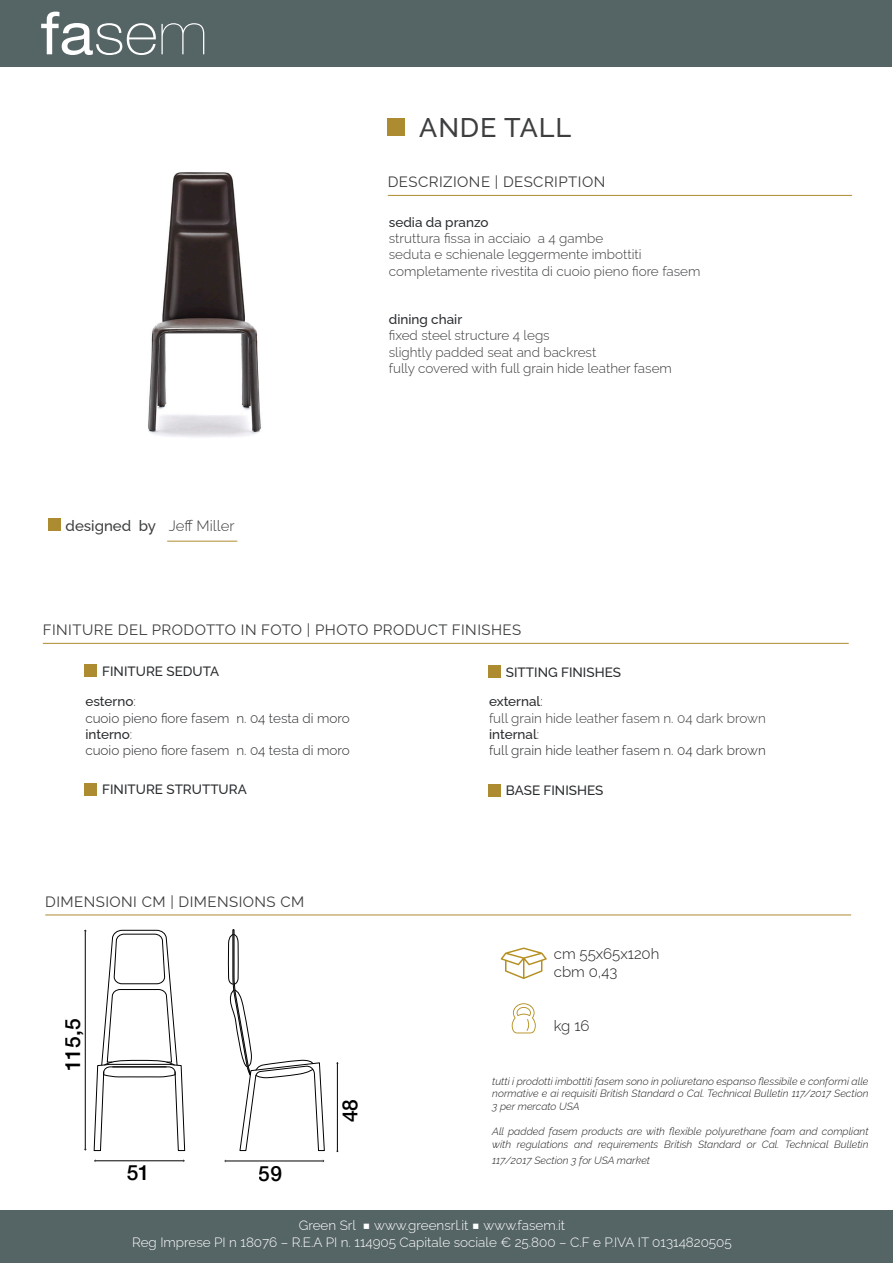
<style>
.page{position:relative;width:893px;height:1263px;background:#fff}
.page>*{position:absolute;margin:0;border:0;box-sizing:border-box;transform-origin:0 0}
.H10{font:500 27px "Raleway";letter-spacing:.03em;color:#3c3e40}
.t1{font:500 21px "Helvetica Neue";color:#000}
.t2{font:15px "Raleway";letter-spacing:.03em;color:#3c3e40}
.H10-2{font:300 15px "Raleway";color:#231f20}
.t3{font:500 15px "Raleway";color:#3c3e40}
.H10-3{font:300 15px "Raleway";color:#3c3e40}
.H10-4{font:300 13.5px "Raleway";color:#3c3e40}
.t4{font:300 13.5px/16.2px "Raleway";color:#fff;text-align:center}
.H10-5{font:500 13.5px "Raleway";color:#292c2f}
.H10-6{font:300 13.5px "Raleway";color:#292c2f}
.H10-7{font:italic 300 10.5px/12.6px "Raleway";color:#231f20;text-align:justify}
.s1{font-weight:300}
.s2{font-family:"Montserrat Alternates";font-weight:400}
</style>
<div class="page">
<div style="left:0;top:0;width:892px;height:67px;background:#556465"></div>
<svg style="left:41px;top:12px;width:163px;height:43px"></svg>
<div style="left:0;top:1210px;width:893px;height:53px;background:#556465"></div>
<div style="left:388px;top:118px;width:17px;height:17px;background:#ad8b30"></div>
<hr style="left:388px;top:195px;width:464px;height:1px;background:#ad8b30">
<hr style="left:43px;top:643px;width:806px;height:1px;background:#ad8b30">
<div style="left:84px;top:664px;width:13px;height:13px;background:#ad8b30"></div>
<div style="left:84px;top:783px;width:13px;height:13px;background:#ad8b30"></div>
<hr style="left:45px;top:914px;width:806px;height:1px;background:#ad8b30">
<div style="left:48px;top:519px;width:12px;height:12px;background:#ad8b30"></div>
<div style="left:488px;top:665px;width:13px;height:13px;background:#ad8b30"></div>
<div style="left:488px;top:784px;width:13px;height:13px;background:#ad8b30"></div>
<img style="left:148px;top:172px;width:113px;height:265px">
<svg style="left:93px;top:929px;width:92px;height:222px"></svg>
<svg style="left:227px;top:929px;width:98px;height:222px"></svg>
<hr style="left:94px;top:1160px;width:90px;height:1px;background:#000">
<hr style="left:225px;top:1161px;width:99px;height:1px;background:#000">
<hr style="left:85px;top:930px;width:1px;height:220px;background:#000">
<hr style="left:337px;top:1062px;width:1px;height:90px;background:#000">
<hr style="left:167px;top:541px;width:70px;height:1px;background:#ad8b30">
<svg style="left:512px;top:1003px;width:24px;height:30px"></svg>
<svg style="left:501px;top:947px;width:46px;height:32px"></svg>
<p class="H10" style="left:419px;top:106px;width:153px">ANDE TALL</p>
<h3 class="t2" style="left:388px;top:170px;width:219px">DESCRIZIONE | DESCRIPTION</h3>
<h3 class="t3" style="left:66px;top:513px;width:92px">designed by</h3>
<p class="H10-3" style="left:169px;top:513px;width:67px">Jeff Miller</p>
<p class="H10-5" style="left:389px;top:211px;width:101px">sedia da pranzo</p>
<p class="H10-4" style="left:389px;top:228px;width:216px">struttura fissa in acciaio a 4 gambe</p>
<p class="H10-4" style="left:389px;top:244px;width:254px">seduta e schienale leggermente imbottiti</p>
<p class="H10-4" style="left:389px;top:260px;width:313px">completamente rivestita di cuoio pieno fiore fasem</p>
<p class="H10-5" style="left:389px;top:309px;width:75px">dining chair</p>
<p class="H10-4" style="left:389px;top:325px;width:162px">fixed steel structure 4 legs</p>
<p class="H10-4" style="left:389px;top:341px;width:209px">slightly padded seat and backrest</p>
<p class="H10-4" style="left:389px;top:357px;width:285px">fully covered with full grain hide leather fasem</p>
<h3 class="t2" style="left:43px;top:618px;width:480px">FINITURE DEL PRODOTTO IN FOTO | PHOTO PRODUCT FINISHES</h3>
<p class="H10-5" style="left:102px;top:660px;width:118px">FINITURE SEDUTA</p>
<p class="H10-5" style="left:506px;top:661px;width:117px">SITTING FINISHES</p>
<p class="H10-5" style="left:85px;top:691px;width:52px">esterno<span class="s1">:</span></p>
<p class="H10-6" style="left:85px;top:707px;width:266px">cuoio pieno fiore fasem n. 04 testa di moro</p>
<p class="H10-5" style="left:85px;top:723px;width:48px">interno<span class="s1">:</span></p>
<p class="H10-6" style="left:85px;top:739px;width:266px">cuoio pieno fiore fasem n. 04 testa di moro</p>
<p class="H10-5" style="left:102px;top:778px;width:146px">FINITURE STRUTTURA</p>
<h3 class="t2" style="left:45px;top:890px;width:261px">DIMENSIONI CM | DIMENSIONS CM</h3>
<h2 class="t1" style="left:60px;top:1071px;width:54px;rotate:-90deg">115,5</h2>
<h2 class="t1" style="left:126px;top:1160px;width:25px">51</h2>
<h2 class="t1" style="left:259px;top:1161px;width:25px">59</h2>
<h2 class="t1" style="left:337px;top:1122px;width:25px;rotate:-90deg">48</h2>
<p class="H10-5" style="left:489px;top:691px;width:55px">external<span class="s1">:</span></p>
<p class="H10-4" style="left:489px;top:707px;width:278px">full grain hide leather fasem n. 04 dark brown</p>
<p class="H10-5" style="left:489px;top:723px;width:52px">internal<span class="s1">:</span></p>
<p class="H10-6" style="left:489px;top:739px;width:278px">full grain hide leather fasem n. 04 dark brown</p>
<p class="H10-5" style="left:506px;top:779px;width:99px">BASE FINISHES</p>
<p class="H10-2" style="left:554px;top:942px;width:107px">cm 55x65x120h</p>
<p class="H10-2" style="left:554px;top:960px;width:65px">cbm 0,43</p>
<p class="H10-2" style="left:554px;top:1014px;width:37px">kg 16</p>
<p class="H10-7" style="left:492px;top:1073px;width:378px">tutti i prodotti imbottiti fasem sono in poliuretano espanso flessibile e conformi alle normative e ai requisiti British Standard o Cal. Technical Bulletin 117/2017 Section 3 per mercato USA</p>
<p class="H10-7" style="left:492px;top:1124px;width:378px">All padded fasem products are with flexible polyurethane foam and compliant with regulations and requirements British Standard or Cal. Technical Bulletin</p>
<p class="H10-7" style="left:492px;top:1153px;width:159px">117/2017 Section 3 for USA market</p>
<p class="t4" style="left:132px;top:1216px;width:601px">Green Srl <span class="s2">■</span> www.greensrl.it <span class="s2">■</span> www.fasem.it<br>Reg Imprese PI n 18076 – R.E.A PI n. 114905 Capitale sociale € 25.800 – C.F e P.IVA IT 01314820505</p>
</div>
